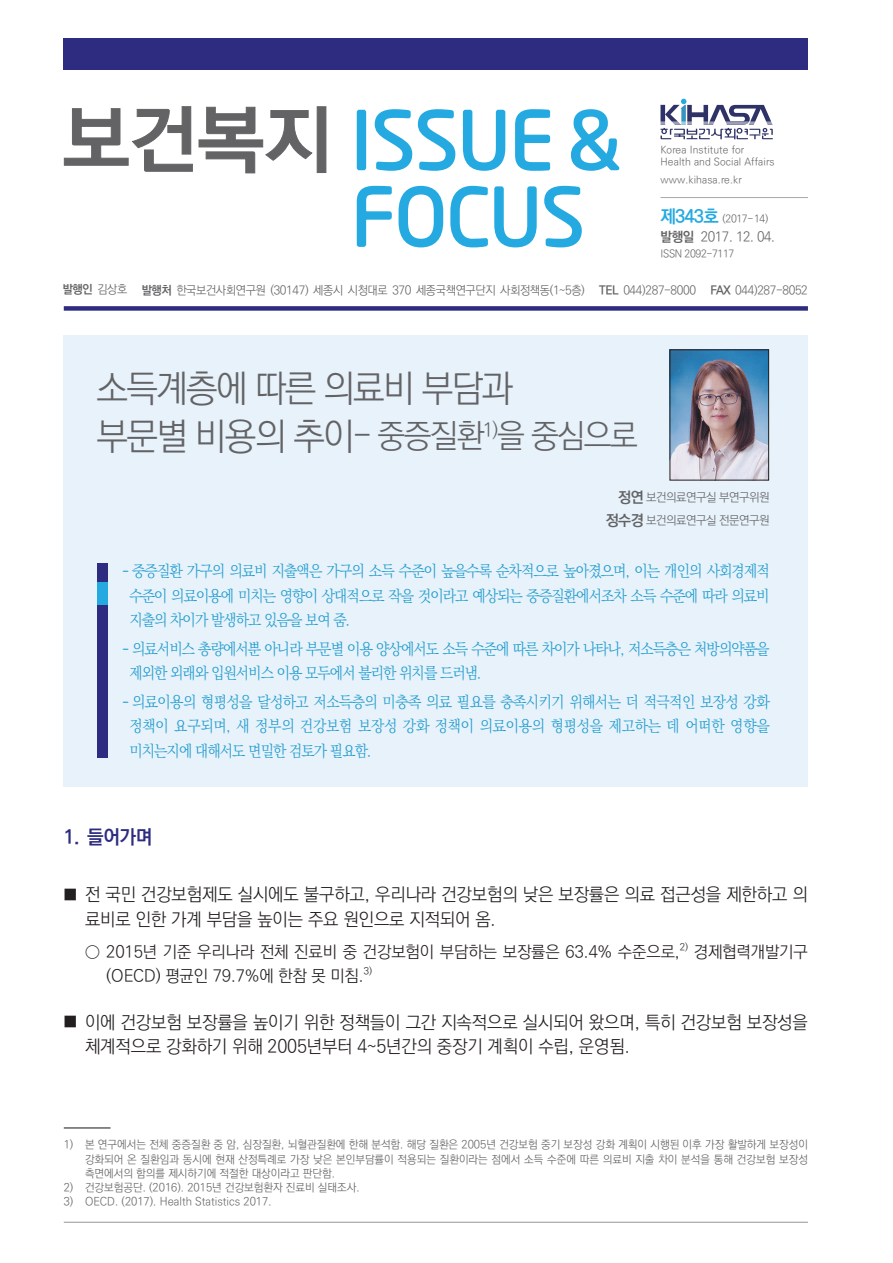
<style>
.page{position:relative;width:893px;height:1263px;background:#fff}
.page>*{position:absolute;margin:0;border:0;box-sizing:border-box;transform-origin:0 0}
.t1{font:700 73.5px "Ko Pub Dotum";color:#636366;scale:1.05 1}
.t2{font:300 37.5px "Ko Pub Dotum";letter-spacing:-.05em;color:#636366}
.t3{font:300 33px "Ko Pub Dotum";letter-spacing:-.05em;color:#636366}
.t4{font:700 19.5px "Ko Pub Dotum";color:#2e2c81}
.t5{font:300 18px/24.8px "Ko Pub Dotum";letter-spacing:-.01em;color:#231f20}
.t6{font:300 16.5px "Ko Pub Dotum";letter-spacing:-.01em;color:#231f20}
.t7{font:300 15.75px/24.5px "Ko Pub Batang";letter-spacing:-.06em;color:#209bce;text-align:justify;scale:.9 1}
.t8{font:300 13.5px "Ko Pub Dotum";letter-spacing:-.03em;color:#636366}
.t9{font:300 12px/22.5px "Ko Pub Dotum";letter-spacing:-.03em;color:#636366;text-align:right}
.t10{font:300 11.25px/14.2px "Ko Pub Dotum";color:#636366;text-align:justify}
.t11{font:300 10.5px "Ko Pub Dotum";letter-spacing:-.03em;color:#636366}
.t12{font:300 10.2px/12px "Ko Pub Dotum";letter-spacing:.01em;color:#636366}
.t13{font:300 9.6px "Ko Pub Dotum";color:#231f20}
.s1{font-weight:700;font-size:18px;color:#24aae1}
.s2{font-weight:700}
.s3{font-size:37.5px}
.s4{font-weight:700;font-size:15px}
.s5{font-size:15px}
</style>
<div class="page">
<hr style="left:660px;top:197px;width:148px;height:1px;background:#a8a9ad">
<div style="left:64px;top:38px;width:744px;height:32px;background:#2e2c81"></div>
<svg style="left:356px;top:109px;width:264px;height:62px"></svg>
<svg style="left:356px;top:185px;width:226px;height:63px"></svg>
<svg style="left:64px;top:106px;width:263px;height:68px"></svg>
<div style="left:64px;top:336px;width:744px;height:451px;background:#e7f2fa"></div>
<div style="left:64px;top:306px;width:744px;height:5px;background:#2e2c81"></div>
<div style="left:98px;top:563px;width:10px;height:195px;background:#2e2c81"></div>
<div style="left:98px;top:583px;width:10px;height:22px;background:#24aae1"></div>
<svg style="left:660px;top:99px;width:113px;height:40px"></svg>
<hr style="left:64px;top:1222px;width:744px;height:1px;background:#939598">
<img style="left:672px;top:352px;width:95px;height:126px">
<hr style="left:64px;top:1127px;width:47px;height:2px;background:#636366">
<h1 class="t1" style="left:63px;top:103px;width:258px">보건복지</h1>
<p class="t12" style="left:660px;top:144px;width:116px">Korea Institute for<br>Health and Social Affairs</p>
<p class="t12" style="left:660px;top:174px;width:83px">www.kihasa.re.kr</p>
<p class="t11" style="left:660px;top:213px;width:109px"><span class="s1">제343호</span> (2017-14)</p>
<p class="t8" style="left:660px;top:230px;width:116px"><span class="s2">발행일</span> 2017. 12. 04.</p>
<p class="t11" style="left:660px;top:248px;width:75px">ISSN 2092-7117</p>
<p class="t9" style="left:63px;top:279px;width:747px"><span class="s2">발행인</span> 김상호 <span class="s2">발행처</span> 한국보건사회연구원 (30147) 세종시 시청대로 370 세종국책연구단지 사회정책동(1~5층) <span class="s2">TEL</span> 044)287-8000 <span class="s2">FAX</span> 044)287-8052</p>
<h2 class="t2" style="left:97px;top:370px;width:418px">소득계층에 따른 의료비 부담과</h2>
<h3 class="t3" style="left:97px;top:420px;width:543px"><span class="s3">부문별 비용의 추이</span>- 중증질환<sup>1)</sup>을 중심으로</h3>
<p class="t9" style="left:606px;top:487px;width:165px"><span class="s4">정연</span> 보건의료연구실 부연구위원 <span class="s4">정수경</span> 보건의료연구실 전문연구원</p>
<p class="t7" style="left:129px;top:559px;width:713px;text-indent:-7px">- 중증질환 가구의 의료비 지출액은 가구의 소득 수준이 높을수록 순차적으로 높아졌으며, 이는 개인의 사회경제적 수준이 의료이용에 미치는 영향이 상대적으로 작을 것이라고 예상되는 중증질환에서조차 소득 수준에 따라 의료비 지출의 차이가 발생하고 있음을 보여 줌.</p>
<p class="t7" style="left:129px;top:637px;width:713px;text-indent:-7px">- 의료서비스 총량에서뿐 아니라 부문별 이용 양상에서도 소득 수준에 따른 차이가 나타나, 저소득층은 처방의약품을 제외한 외래와 입원서비스 이용 모두에서 불리한 위치를 드러냄.</p>
<p class="t7" style="left:129px;top:690px;width:713px;text-indent:-7px">- 의료이용의 형평성을 달성하고 저소득층의 미충족 의료 필요를 충족시키기 위해서는 더 적극적인 보장성 강화 정책이 요구되며, 새 정부의 건강보험 보장성 강화 정책이 의료이용의 형평성을 제고하는 데 어떠한 영향을 미치는지에 대해서도 면밀한 검토가 필요함.</p>
<p class="t4" style="left:64px;top:827px;width:90px">1. 들어가며</p>
<p class="t5" style="left:85px;top:883px;width:724px;text-indent:-21px"><span class="s5">■</span> 전 국민 건강보험제도 실시에도 불구하고, 우리나라 건강보험의 낮은 보장률은 의료 접근성을 제한하고 의 료비로 인한 가계 부담을 높이는 주요 원인으로 지적되어 옴.</p>
<p class="t6" style="left:85px;top:944px;width:596px">○ 2015년 기준 우리나라 전체 진료비 중 건강보험이 부담하는 보장률은 63.4% 수준으로,</p>
<p class="t13" style="left:680px;top:942px;width:10px">2)</p>
<p class="t6" style="left:694px;top:944px;width:116px">경제협력개발기구</p>
<p class="t6" style="left:106px;top:968px;width:259px">(OECD) 평균인 79.7%에 한참 못 미침.</p>
<p class="t13" style="left:364px;top:966px;width:10px">3)</p>
<p class="t5" style="left:85px;top:1010px;width:724px;text-indent:-21px"><span class="s5">■</span> 이에 건강보험 보장률을 높이기 위한 정책들이 그간 지속적으로 실시되어 왔으며, 특히 건강보험 보장성을 체계적으로 강화하기 위해 2005년부터 4~5년간의 중장기 계획이 수립, 운영됨.</p>
<p class="t10" style="left:85px;top:1138px;width:724px;text-indent:-21px">1) 본 연구에서는 전체 중증질환 중 암, 심장질환, 뇌혈관질환에 한해 분석함. 해당 질환은 2005년 건강보험 중기 보장성 강화 계획이 시행된 이후 가장 활발하게 보장성이 강화되어 온 질환임과 동시에 현재 산정특례로 가장 낮은 본인부담률이 적용되는 질환이라는 점에서 소득 수준에 따른 의료비 지출 차이 분석을 통해 건강보험 보장성 측면에서의 함의를 제시하기에 적절한 대상이라고 판단함.</p>
<p class="t10" style="left:64px;top:1181px;width:297px">2) 건강보험공단. (2016). 2015년 건강보험환자 진료비 실태조사.</p>
<p class="t10" style="left:64px;top:1195px;width:209px">3) OECD. (2017). Health Statistics 2017.</p>
</div>
